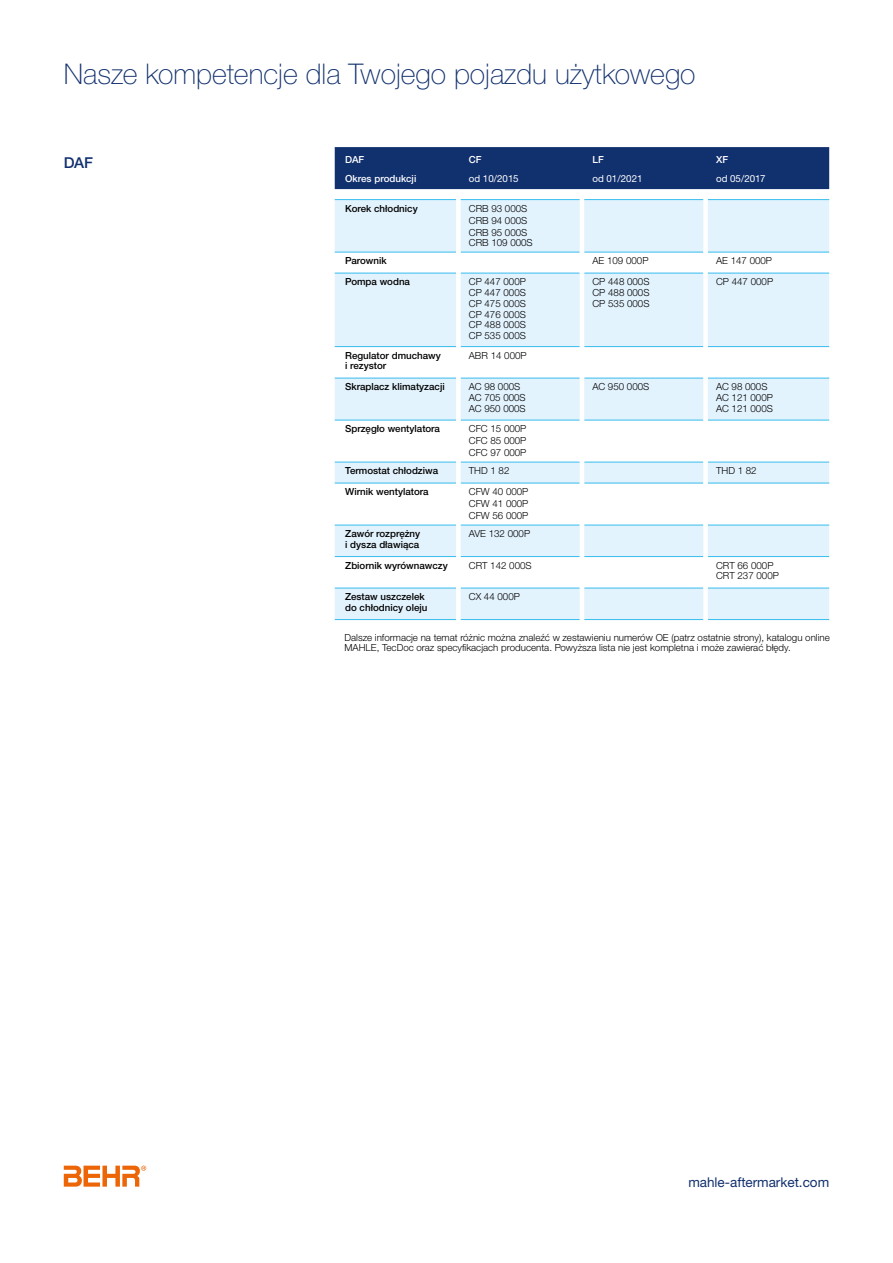
<style>
.page{position:relative;width:893px;height:1263px;background:#fff}
.page>*{position:absolute;margin:0;border:0;box-sizing:border-box;transform-origin:0 0}
.t1{font:100 28.5px "Helvetica Neue LTW1 G";color:#11306e}
.t2{font:500 15px "Helvetica Neue LTW1 G";color:#11306e}
.t3{font:13.5px "Helvetica Neue LTW1 G";color:#11306e}
.t4{font:300 9.75px/10.8px "Helvetica Neue LTW1 G";color:#000;text-align:justify}
.t5{font:500 9.75px/10.8px "Helvetica Neue LTW1 G";color:#000}
.t6{font:9.75px "Helvetica Neue LTW1 G";color:#fff}
.t7{font:500 9.75px "Helvetica Neue LTW1 G";color:#fff}
</style>
<div class="page">
<svg style="left:64px;top:1165px;width:82px;height:22px"></svg>
<div style="left:335px;top:147px;width:494px;height:42px;background:#11306e"></div>
<svg style="left:335px;top:200px;width:494px;height:419px;fill:#e3f3fd"></svg>
<hr style="left:335px;top:199px;width:121px;height:1px;background:#36bcee">
<hr style="left:335px;top:252px;width:121px;height:1px;background:#36bcee">
<hr style="left:335px;top:273px;width:121px;height:1px;background:#36bcee">
<hr style="left:335px;top:346px;width:121px;height:1px;background:#36bcee">
<hr style="left:335px;top:378px;width:121px;height:1px;background:#36bcee">
<hr style="left:335px;top:420px;width:121px;height:1px;background:#36bcee">
<hr style="left:335px;top:462px;width:121px;height:1px;background:#36bcee">
<hr style="left:335px;top:483px;width:121px;height:1px;background:#36bcee">
<hr style="left:335px;top:525px;width:121px;height:1px;background:#36bcee">
<hr style="left:335px;top:556px;width:121px;height:1px;background:#36bcee">
<hr style="left:335px;top:588px;width:121px;height:1px;background:#36bcee">
<hr style="left:335px;top:619px;width:121px;height:1px;background:#36bcee">
<hr style="left:461px;top:199px;width:119px;height:1px;background:#36bcee">
<hr style="left:584px;top:199px;width:119px;height:1px;background:#36bcee">
<hr style="left:708px;top:199px;width:121px;height:1px;background:#36bcee">
<hr style="left:461px;top:252px;width:119px;height:1px;background:#36bcee">
<hr style="left:584px;top:252px;width:119px;height:1px;background:#36bcee">
<hr style="left:708px;top:252px;width:121px;height:1px;background:#36bcee">
<hr style="left:461px;top:273px;width:119px;height:1px;background:#36bcee">
<hr style="left:584px;top:273px;width:119px;height:1px;background:#36bcee">
<hr style="left:708px;top:273px;width:121px;height:1px;background:#36bcee">
<hr style="left:461px;top:346px;width:119px;height:1px;background:#36bcee">
<hr style="left:584px;top:346px;width:119px;height:1px;background:#36bcee">
<hr style="left:708px;top:346px;width:121px;height:1px;background:#36bcee">
<hr style="left:461px;top:378px;width:119px;height:1px;background:#36bcee">
<hr style="left:584px;top:378px;width:119px;height:1px;background:#36bcee">
<hr style="left:708px;top:378px;width:121px;height:1px;background:#36bcee">
<hr style="left:461px;top:420px;width:119px;height:1px;background:#36bcee">
<hr style="left:584px;top:420px;width:119px;height:1px;background:#36bcee">
<hr style="left:708px;top:420px;width:121px;height:1px;background:#36bcee">
<hr style="left:461px;top:462px;width:119px;height:1px;background:#36bcee">
<hr style="left:584px;top:462px;width:119px;height:1px;background:#36bcee">
<hr style="left:708px;top:462px;width:121px;height:1px;background:#36bcee">
<hr style="left:461px;top:483px;width:119px;height:1px;background:#36bcee">
<hr style="left:584px;top:483px;width:119px;height:1px;background:#36bcee">
<hr style="left:708px;top:483px;width:121px;height:1px;background:#36bcee">
<hr style="left:461px;top:525px;width:119px;height:1px;background:#36bcee">
<hr style="left:584px;top:525px;width:119px;height:1px;background:#36bcee">
<hr style="left:708px;top:525px;width:121px;height:1px;background:#36bcee">
<hr style="left:461px;top:556px;width:119px;height:1px;background:#36bcee">
<hr style="left:584px;top:556px;width:119px;height:1px;background:#36bcee">
<hr style="left:708px;top:556px;width:121px;height:1px;background:#36bcee">
<hr style="left:461px;top:588px;width:119px;height:1px;background:#36bcee">
<hr style="left:584px;top:588px;width:119px;height:1px;background:#36bcee">
<hr style="left:708px;top:588px;width:121px;height:1px;background:#36bcee">
<hr style="left:461px;top:619px;width:119px;height:1px;background:#36bcee">
<hr style="left:584px;top:619px;width:119px;height:1px;background:#36bcee">
<hr style="left:708px;top:619px;width:121px;height:1px;background:#36bcee">
<div style="left:456px;top:199px;width:5px;height:53px;background:#fff"></div>
<hr style="left:580px;top:199px;width:4px;height:53px;background:#fff">
<div style="left:703px;top:199px;width:5px;height:53px;background:#fff"></div>
<div style="left:456px;top:252px;width:5px;height:21px;background:#fff"></div>
<hr style="left:580px;top:252px;width:4px;height:21px;background:#fff">
<div style="left:703px;top:252px;width:5px;height:21px;background:#fff"></div>
<div style="left:456px;top:273px;width:5px;height:74px;background:#fff"></div>
<hr style="left:580px;top:273px;width:4px;height:74px;background:#fff">
<div style="left:703px;top:273px;width:5px;height:74px;background:#fff"></div>
<div style="left:456px;top:347px;width:5px;height:31px;background:#fff"></div>
<hr style="left:580px;top:347px;width:4px;height:31px;background:#fff">
<div style="left:703px;top:347px;width:5px;height:31px;background:#fff"></div>
<div style="left:456px;top:378px;width:5px;height:42px;background:#fff"></div>
<hr style="left:580px;top:378px;width:4px;height:42px;background:#fff">
<div style="left:703px;top:378px;width:5px;height:42px;background:#fff"></div>
<div style="left:456px;top:420px;width:5px;height:42px;background:#fff"></div>
<hr style="left:580px;top:420px;width:4px;height:42px;background:#fff">
<div style="left:703px;top:420px;width:5px;height:42px;background:#fff"></div>
<div style="left:456px;top:462px;width:5px;height:21px;background:#fff"></div>
<hr style="left:580px;top:462px;width:4px;height:21px;background:#fff">
<div style="left:703px;top:462px;width:5px;height:21px;background:#fff"></div>
<div style="left:456px;top:483px;width:5px;height:42px;background:#fff"></div>
<hr style="left:580px;top:483px;width:4px;height:42px;background:#fff">
<div style="left:703px;top:483px;width:5px;height:42px;background:#fff"></div>
<div style="left:456px;top:525px;width:5px;height:31px;background:#fff"></div>
<hr style="left:580px;top:525px;width:4px;height:31px;background:#fff">
<div style="left:703px;top:525px;width:5px;height:31px;background:#fff"></div>
<div style="left:456px;top:556px;width:5px;height:32px;background:#fff"></div>
<hr style="left:580px;top:556px;width:4px;height:32px;background:#fff">
<div style="left:703px;top:556px;width:5px;height:32px;background:#fff"></div>
<div style="left:456px;top:588px;width:5px;height:32px;background:#fff"></div>
<hr style="left:580px;top:588px;width:4px;height:32px;background:#fff">
<div style="left:703px;top:588px;width:5px;height:32px;background:#fff"></div>
<h1 class="t1" style="left:64px;top:57px;width:633px">Nasze kompetencje dla Twojego pojazdu użytkowego</h1>
<h2 class="t2" style="left:64px;top:154px;width:31px">DAF</h2>
<p class="t7" style="left:345px;top:153px;width:21px">DAF</p>
<p class="t7" style="left:469px;top:153px;width:14px">CF</p>
<p class="t7" style="left:592px;top:153px;width:13px">LF</p>
<p class="t7" style="left:716px;top:153px;width:14px">XF</p>
<p class="t7" style="left:345px;top:173px;width:73px">Okres produkcji</p>
<p class="t6" style="left:469px;top:173px;width:51px">od 10/2015</p>
<p class="t6" style="left:592px;top:173px;width:52px">od 01/2021</p>
<p class="t6" style="left:716px;top:173px;width:51px">od 05/2017</p>
<p class="t5" style="left:345px;top:203px;width:74px">Korek chłodnicy</p>
<p class="t4" style="left:469px;top:202px;width:60px;line-height:12px">CRB 93 000S CRB 94 000S CRB 95 000S</p>
<p class="t4" style="left:469px;top:238px;width:65px">CRB 109 000S</p>
<p class="t5" style="left:345px;top:255px;width:43px">Parownik</p>
<p class="t4" style="left:592px;top:255px;width:58px">AE 109 000P</p>
<p class="t4" style="left:716px;top:255px;width:58px">AE 147 000P</p>
<p class="t5" style="left:345px;top:276px;width:66px">Pompa wodna</p>
<p class="t4" style="left:469px;top:276px;width:59px">CP 447 000P CP 447 000S CP 475 000S CP 476 000S CP 488 000S CP 535 000S</p>
<p class="t4" style="left:592px;top:276px;width:59px">CP 448 000S CP 488 000S CP 535 000S</p>
<p class="t4" style="left:716px;top:276px;width:59px">CP 447 000P</p>
<p class="t5" style="left:345px;top:350px;width:97px">Regulator dmuchawy i rezystor</p>
<p class="t4" style="left:469px;top:350px;width:59px">ABR 14 000P</p>
<p class="t5" style="left:345px;top:381px;width:101px">Skraplacz klimatyzacji</p>
<p class="t4" style="left:469px;top:381px;width:58px;text-align:left">AC 98 000S<br>AC 705 000S<br>AC 950 000S</p>
<p class="t4" style="left:592px;top:381px;width:58px">AC 950 000S</p>
<p class="t4" style="left:716px;top:381px;width:58px;text-align:left">AC 98 000S<br>AC 121 000P<br>AC 121 000S</p>
<p class="t5" style="left:345px;top:423px;width:96px">Sprzęgło wentylatora</p>
<p class="t4" style="left:469px;top:423px;width:59px;line-height:12px">CFC 15 000P CFC 85 000P CFC 97 000P</p>
<p class="t5" style="left:345px;top:465px;width:94px">Termostat chłodziwa</p>
<p class="t4" style="left:469px;top:465px;width:42px">THD 1 82</p>
<p class="t4" style="left:716px;top:465px;width:42px">THD 1 82</p>
<p class="t5" style="left:345px;top:486px;width:85px">Wirnik wentylatora</p>
<p class="t4" style="left:469px;top:486px;width:61px;line-height:12px">CFW 40 000P CFW 41 000P CFW 56 000P</p>
<p class="t5" style="left:345px;top:528px;width:77px">Zawór rozprężny i dysza dławiąca</p>
<p class="t4" style="left:469px;top:528px;width:63px">AVE 132 000P</p>
<p class="t5" style="left:345px;top:560px;width:104px">Zbiornik wyrównawczy</p>
<p class="t4" style="left:469px;top:560px;width:64px">CRT 142 000S</p>
<p class="t4" style="left:716px;top:560px;width:64px">CRT 66 000P<br>CRT 237 000P</p>
<p class="t5" style="left:345px;top:591px;width:84px">Zestaw uszczelek do chłodnicy oleju</p>
<p class="t4" style="left:469px;top:591px;width:53px">CX 44 000P</p>
<p class="t4" style="left:344px;top:632px;width:487px">Dalsze informacje na temat różnic można znaleźć w zestawieniu numerów OE (patrz ostatnie strony), katalogu online<br>MAHLE, TecDoc oraz specyfikacjach producenta. Powyższa lista nie jest kompletna i może zawierać błędy.</p>
<h3 class="t3" style="left:688px;top:1173px;width:142px">mahle-aftermarket.com</h3>
</div>
